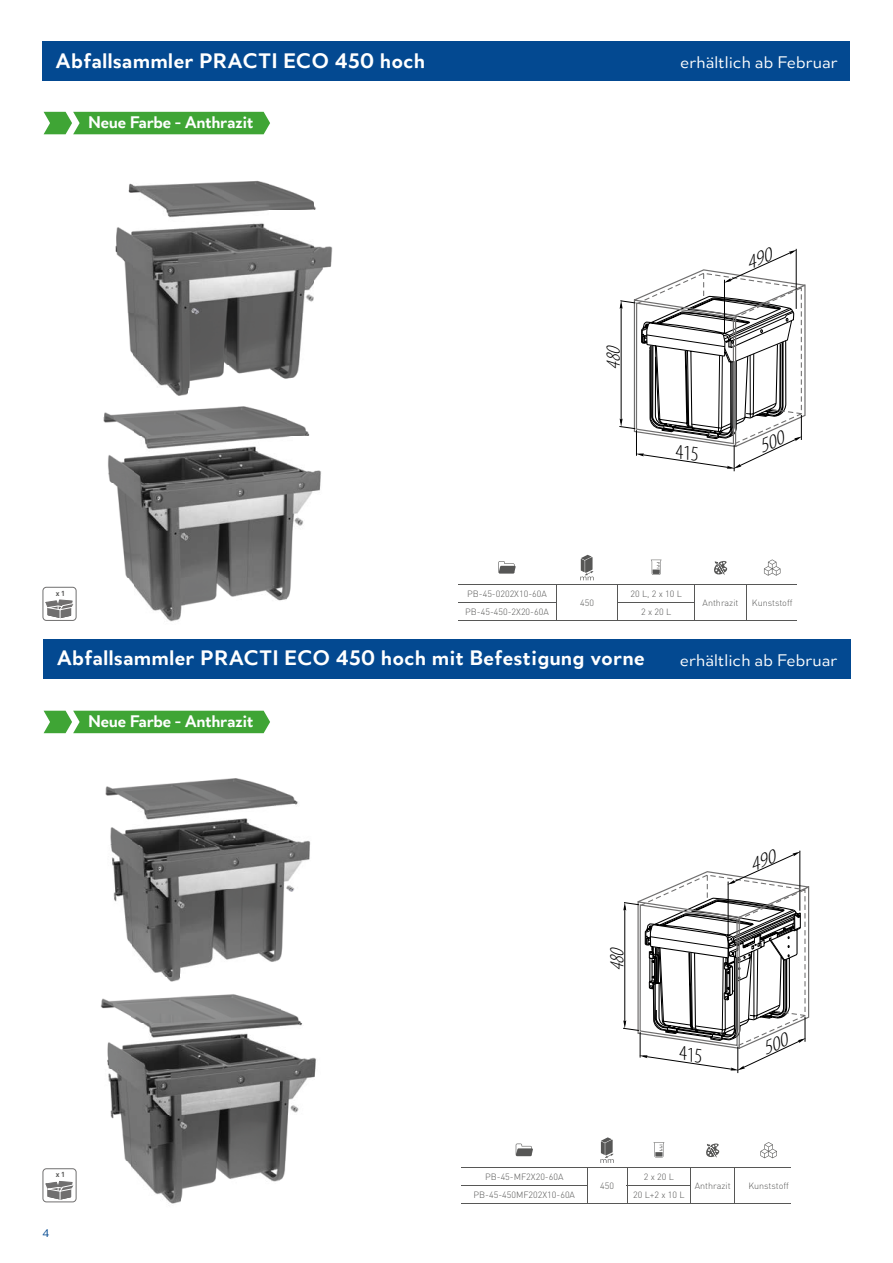
<style>
.page{position:relative;width:893px;height:1263px;background:#fff}
.page>*{position:absolute;margin:0;border:0;box-sizing:border-box;transform-origin:0 0}
.t1{font:700 22.5px "Merel";color:#fff}
.t2{font:italic 300 condensed 20.1px "Myriad Pro";color:#000}
.t3{font:18px "Merel";color:#fff}
.t4{font:700 18px "Merel";letter-spacing:-.03em;color:#fff}
.t5{font:12px "Merel";color:#034991}
.t6{font:300 9px "DIN Pro";color:#575756}
.t7{font:700 7.2px "DIN Pro";color:#575756}
</style>
<div class="page">
<div style="left:43px;top:1168px;width:34px;height:34px;border:1px solid #706f6f;border-radius:3px"></div>
<svg style="left:44px;top:1180px;width:30px;height:20px"></svg>
<div style="left:43px;top:587px;width:34px;height:34px;border:1px solid #706f6f;border-radius:3px"></div>
<svg style="left:44px;top:599px;width:30px;height:20px"></svg>
<hr style="left:618px;top:602px;width:77px;height:1px;background:#575756">
<hr style="left:618px;top:620px;width:76px;height:1px;background:#575756">
<hr style="left:458px;top:602px;width:98px;height:1px;background:#575756">
<svg style="left:694px;top:585px;width:1px;height:35px"></svg>
<hr style="left:694px;top:620px;width:53px;height:1px;background:#575756">
<hr style="left:458px;top:620px;width:98px;height:1px;background:#575756">
<svg style="left:746px;top:585px;width:1px;height:35px"></svg>
<hr style="left:747px;top:620px;width:51px;height:1px;background:#575756">
<hr style="left:458px;top:584px;width:98px;height:1px;background:#575756">
<hr style="left:618px;top:584px;width:76px;height:1px;background:#575756">
<hr style="left:694px;top:584px;width:53px;height:1px;background:#575756">
<hr style="left:747px;top:584px;width:51px;height:1px;background:#575756">
<hr style="left:556px;top:584px;width:62px;height:1px;background:#575756">
<svg style="left:556px;top:585px;width:1px;height:35px"></svg>
<hr style="left:556px;top:620px;width:62px;height:1px;background:#575756">
<svg style="left:498px;top:561px;width:18px;height:13px"></svg>
<svg style="left:580px;top:555px;width:14px;height:25px"></svg>
<svg style="left:651px;top:560px;width:11px;height:15px"></svg>
<svg style="left:714px;top:561px;width:13px;height:14px"></svg>
<svg style="left:764px;top:559px;width:16px;height:17px"></svg>
<hr style="left:627px;top:1185px;width:64px;height:1px;background:#575756">
<hr style="left:627px;top:1203px;width:64px;height:1px;background:#575756">
<hr style="left:461px;top:1185px;width:126px;height:1px;background:#575756">
<hr style="left:691px;top:1203px;width:43px;height:1px;background:#575756">
<hr style="left:461px;top:1203px;width:126px;height:1px;background:#575756">
<svg style="left:734px;top:1168px;width:1px;height:35px"></svg>
<hr style="left:734px;top:1203px;width:69px;height:1px;background:#575756">
<hr style="left:461px;top:1167px;width:126px;height:1px;background:#575756">
<hr style="left:627px;top:1167px;width:64px;height:1px;background:#575756">
<hr style="left:691px;top:1167px;width:43px;height:1px;background:#575756">
<hr style="left:734px;top:1167px;width:69px;height:1px;background:#575756">
<hr style="left:587px;top:1167px;width:40px;height:1px;background:#575756">
<svg style="left:587px;top:1168px;width:1px;height:35px"></svg>
<svg style="left:627px;top:1168px;width:1px;height:35px"></svg>
<hr style="left:587px;top:1203px;width:40px;height:1px;background:#575756">
<svg style="left:516px;top:1143px;width:17px;height:13px"></svg>
<svg style="left:600px;top:1137px;width:14px;height:26px"></svg>
<svg style="left:653px;top:1142px;width:11px;height:15px"></svg>
<svg style="left:706px;top:1143px;width:13px;height:15px"></svg>
<svg style="left:760px;top:1142px;width:17px;height:16px"></svg>
<div style="left:44px;top:639px;width:807px;height:39px;background:#034991"></div>
<div style="left:43px;top:42px;width:807px;height:39px;background:#034991"></div>
<div style="left:44px;top:112px;width:226px;height:22px;background:#3fa535"></div>
<div style="left:44px;top:711px;width:226px;height:22px;background:#3fa535"></div>
<div style="left:791px;top:1098px;width:66px;height:111px;background:#fff"></div>
<div style="left:797px;top:499px;width:60px;height:122px;background:#fff"></div>
<img style="left:103px;top:416px;width:32px;height:172px">
<img style="left:135px;top:416px;width:186px;height:206px">
<img style="left:115px;top:180px;width:218px;height:185px">
<img style="left:142px;top:365px;width:157px;height:24px">
<img style="left:104px;top:389px;width:175px;height:27px">
<img style="left:105px;top:778px;width:206px;height:204px">
<img style="left:100px;top:977px;width:32px;height:189px">
<img style="left:131px;top:982px;width:150px;height:41px">
<img style="left:281px;top:977px;width:30px;height:46px">
<img style="left:131px;top:1023px;width:185px;height:181px">
<svg style="left:619px;top:248px;width:187px;height:224px"></svg>
<svg style="left:623px;top:850px;width:186px;height:223px"></svg>
<h1 class="t1" style="left:55px;top:42px;width:372px">Abfallsammler PRACTI ECO 450 hoch</h1>
<h3 class="t3" style="left:680px;top:49px;width:159px">erhältlich ab Februar</h3>
<h3 class="t4" style="left:88px;top:107px;width:167px">Neue Farbe - Anthrazit</h3>
<h2 class="t2" style="left:602px;top:370px;width:30px;rotate:-90deg">480</h2>
<p class="t7" style="left:56px;top:587px;width:11px">x 1</p>
<p class="t6" style="left:467px;top:587px;width:81px">PB-45-0202X10-60A</p>
<p class="t6" style="left:580px;top:596px;width:15px">450</p>
<p class="t6" style="left:630px;top:587px;width:53px">20 L, 2 x 10 L</p>
<p class="t6" style="left:465px;top:605px;width:85px">PB-45-450-2X20-60A</p>
<p class="t6" style="left:641px;top:605px;width:32px">2 x 20 L</p>
<p class="t6" style="left:703px;top:596px;width:37px">Anthrazit</p>
<p class="t6" style="left:752px;top:596px;width:42px">Kunststoff</p>
<h1 class="t1" style="left:56px;top:640px;width:590px">Abfallsammler PRACTI ECO 450 hoch mit Befestigung vorne</h1>
<h3 class="t3" style="left:680px;top:647px;width:159px">erhältlich ab Februar</h3>
<h3 class="t4" style="left:88px;top:706px;width:167px">Neue Farbe - Anthrazit</h3>
<p class="t7" style="left:56px;top:1169px;width:11px">x 1</p>
<h3 class="t5" style="left:43px;top:1224px;width:8px">4</h3>
<h2 class="t2" style="left:606px;top:971px;width:30px;rotate:-90deg">480</h2>
<p class="t6" style="left:485px;top:1169px;width:80px">PB-45-MF2X20-60A</p>
<p class="t6" style="left:600px;top:1178px;width:15px">450</p>
<p class="t6" style="left:644px;top:1169px;width:32px">2 x 20 L</p>
<p class="t6" style="left:474px;top:1187px;width:103px">PB-45-450MF202X10-60A</p>
<p class="t6" style="left:633px;top:1187px;width:53px">20 L+2 x 10 L</p>
<p class="t6" style="left:695px;top:1178px;width:37px">Anthrazit</p>
<p class="t6" style="left:748px;top:1178px;width:42px">Kunststoff</p>
</div>
